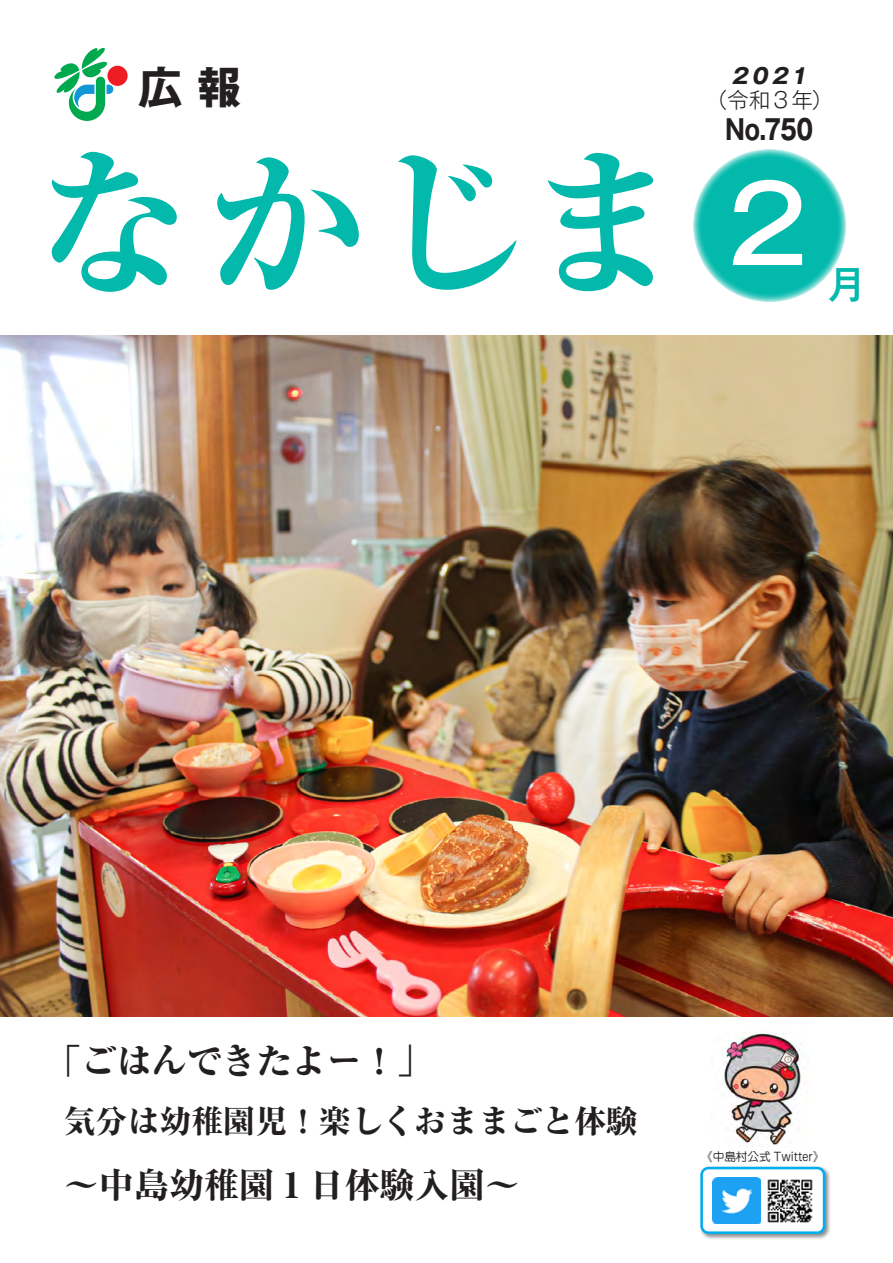
<style>
.page{position:relative;width:893px;height:1263px;background:#fff}
.page>*{position:absolute;margin:0;border:0;box-sizing:border-box;transform-origin:0 0}
.t1{font:700 expanded 159.45px "Ryumin Pro";color:#03b9ac}
.t2{font:700 44.1px "Gothic MB101 Pr 5";color:#231f20}
.t3{font:500 38.25px "Gothic MB101 Pr 5";color:#03b9ac}
.t4{font:800 35.1px "Ryumin Pro";color:#231f20}
.t5{font:800 31.95px "Ryumin Pro";color:#231f20}
.t6{font:700 27.6px "Gothic MB101 Pr 5";color:#231f20;scale:.8 1}
.t7{font:300 21.3px "Gothic MB101 Pr 5";color:#231f20}
.t8{font:italic 700 21.3px "Gothic MB101 Pr 5";color:#231f20}
.t9{font:11.7px "Jun 201 Pro";letter-spacing:-.01em;color:#231f20}
.s1{font-family:"Gothic MB101 Pr 5";font-weight:500;font-stretch:normal;font-size:105.3px;color:#fff}
</style>
<div class="page">
<svg style="left:693px;top:149px;width:153px;height:153px;background:#14bdb1"></svg>
<div style="left:107px;top:66px;width:21px;height:20px;background:#ee1d23;border-radius:50%"></div>
<svg style="left:54px;top:48px;width:59px;height:73px"></svg>
<img style="left:0;top:336px;width:893px;height:680px">
<img style="left:722px;top:1033px;width:83px;height:114px">
<div style="left:699px;top:1165px;width:132px;height:75px;background:#231f20;opacity:.5"></div>
<div style="left:702px;top:1168px;width:122px;height:65px;background:#fff;border-radius:7px"></div>
<div style="left:700px;top:1167px;width:125px;height:67px;border:3px solid #00aeef;border-radius:7px"></div>
<img style="left:713px;top:1178px;width:47px;height:45px">
<img style="left:767px;top:1179px;width:46px;height:44px">
<p class="t2" style="left:138px;top:50px;width:104px">広 報</p>
<p class="t8" style="left:731px;top:58px;width:82px">2021</p>
<p class="t7" style="left:706px;top:82px;width:128px">（令和 3 年）</p>
<p class="t6" style="left:725px;top:107px;width:111px">No.750</p>
<h1 class="t1" style="left:33px;top:99px;width:788px">なかじま<span class="s1">２</span></h1>
<p class="t3" style="left:828px;top:253px;width:40px">月</p>
<p class="t4" style="left:46px;top:1034px;width:387px">「ごはんできたよー！」</p>
<p class="t5" style="left:64px;top:1096px;width:576px">気分は幼稚園児！楽しくおままごと体験</p>
<p class="t4" style="left:64px;top:1157px;width:458px">～中島幼稚園 1 日体験入園～</p>
<p class="t9" style="left:701px;top:1147px;width:125px">《中島村公式 Twitter》</p>
</div>
